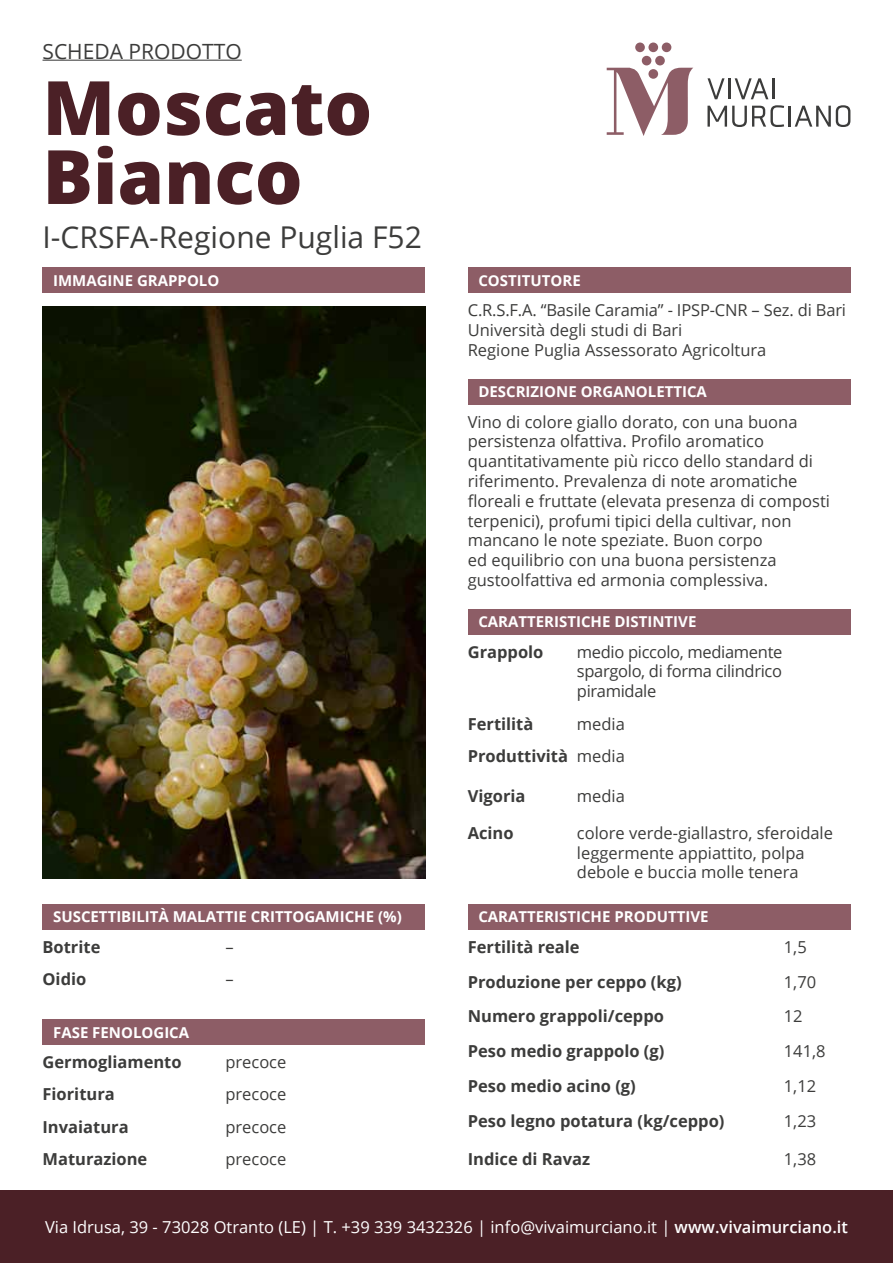
<style>
.page{position:relative;width:893px;height:1263px;background:#fff}
.page>*{position:absolute;margin:0;border:0;box-sizing:border-box;transform-origin:0 0}
.t1{font:800 75px/69px "Open Sans";color:#4b2026}
.t2{font:30px "Open Sans";color:#3c3c3b}
.t3{font:21px "Open Sans";color:#3c3c3b}
.t4{font:16.5px/19.8px "Open Sans";color:#3c3c3b}
.t5{font:700 16.5px/32.4px "Open Sans";color:#3c3c3b;text-align:right}
.t6{font:16.5px "Open Sans";color:#fff}
.t7{font:700 15px "Open Sans";color:#fff}
.s1{font-weight:400}
.s2{font-weight:600}
</style>
<div class="page">
<div style="left:0;top:1191px;width:893px;height:72px;background:#4b2026"></div>
<svg style="left:607px;top:67px;width:86px;height:69px"></svg>
<div style="left:648px;top:69px;width:10px;height:10px;background:#8d5d66;border-radius:50%"></div>
<div style="left:655px;top:56px;width:10px;height:9px;background:#8d5d66;border-radius:50%"></div>
<div style="left:642px;top:56px;width:9px;height:9px;background:#8d5d66;border-radius:50%"></div>
<div style="left:648px;top:43px;width:10px;height:9px;background:#8d5d66;border-radius:50%"></div>
<div style="left:662px;top:43px;width:9px;height:9px;background:#8d5d66;border-radius:50%"></div>
<div style="left:635px;top:43px;width:10px;height:9px;background:#8d5d66;border-radius:50%"></div>
<svg style="left:707px;top:105px;width:77px;height:22px"></svg>
<hr style="left:788px;top:106px;width:3px;height:21px;background:#3c3c3b">
<svg style="left:795px;top:105px;width:55px;height:22px"></svg>
<svg style="left:707px;top:78px;width:18px;height:21px"></svg>
<hr style="left:728px;top:78px;width:3px;height:21px;background:#3c3c3b">
<svg style="left:735px;top:78px;width:33px;height:21px"></svg>
<hr style="left:772px;top:78px;width:3px;height:21px;background:#3c3c3b">
<hr style="left:43px;top:60px;width:199px;height:1px;background:#3c3c3b">
<div style="left:468px;top:267px;width:382px;height:26px;background:#8d5d66"></div>
<div style="left:468px;top:379px;width:382px;height:25px;background:#8d5d66"></div>
<div style="left:468px;top:904px;width:382px;height:25px;background:#8d5d66"></div>
<div style="left:468px;top:609px;width:382px;height:25px;background:#8d5d66"></div>
<div style="left:43px;top:267px;width:382px;height:26px;background:#8d5d66"></div>
<img style="left:43px;top:307px;width:382px;height:571px">
<div style="left:43px;top:904px;width:382px;height:25px;background:#8d5d66"></div>
<div style="left:43px;top:1019px;width:382px;height:26px;background:#8d5d66"></div>
<p class="t3" style="left:43px;top:37px;width:201px">SCHEDA PRODOTTO</p>
<h1 class="t1" style="left:43px;top:69px;width:331px">Moscato<br>Bianco</h1>
<h2 class="t2" style="left:43px;top:216px;width:381px">I-CRSFA-Regione Puglia F52</h2>
<p class="t7" style="left:53px;top:270px;width:168px">IMMAGINE GRAPPOLO</p>
<p class="t7" style="left:53px;top:906px;width:350px">SUSCETTIBILITÀ MALATTIE CRITTOGAMICHE (%)</p>
<p class="t5" style="left:43px;top:930px;width:59px">Botrite</p>
<p class="t4" style="left:225px;top:936px;width:10px">–</p>
<p class="t5" style="left:43px;top:962px;width:45px">Oidio</p>
<p class="t4" style="left:225px;top:969px;width:10px">–</p>
<p class="t7" style="left:53px;top:1022px;width:138px">FASE FENOLOGICA</p>
<p class="t5" style="left:43px;top:1045px;width:141px">Germogliamento</p>
<p class="t4" style="left:225px;top:1052px;width:63px">precoce</p>
<p class="t5" style="left:43px;top:1078px;width:74px">Fioritura</p>
<p class="t4" style="left:225px;top:1084px;width:63px">precoce</p>
<p class="t5" style="left:43px;top:1110px;width:88px">Invaiatura</p>
<p class="t4" style="left:225px;top:1116px;width:63px">precoce</p>
<p class="t5" style="left:43px;top:1143px;width:106px">Maturazione</p>
<p class="t4" style="left:225px;top:1149px;width:63px">precoce</p>
<p class="t7" style="left:478px;top:270px;width:104px">COSTITUTORE</p>
<p class="t4" style="left:468px;top:300px;width:380px">C.R.S.F.A. “Basile Caramia” - IPSP-CNR – Sez. di Bari<br>Università degli studi di Bari<br>Regione Puglia Assessorato Agricoltura</p>
<p class="t7" style="left:478px;top:381px;width:230px">DESCRIZIONE ORGANOLETTICA</p>
<p class="t4" style="left:468px;top:411px;width:364px">Vino di colore giallo dorato, con una buona persistenza olfattiva. Profilo aromatico quantitativamente più ricco dello standard di riferimento. Prevalenza di note aromatiche floreali e fruttate (elevata presenza di composti terpenici), profumi tipici della cultivar, non mancano le note speziate. Buon corpo<br>ed equilibrio con una buona persistenza gustoolfattiva ed armonia complessiva.</p>
<p class="t7" style="left:478px;top:611px;width:220px">CARATTERISTICHE DISTINTIVE</p>
<p class="t5" style="left:468px;top:635px;width:77px">Grappolo</p>
<p class="t4" style="left:577px;top:641px;width:207px;text-align:justify">medio piccolo, mediamente spargolo, di forma cilindrico piramidale</p>
<p class="t5" style="left:468px;top:707px;width:67px">Fertilità</p>
<p class="t5" style="left:468px;top:707px;width:159px"><span class="s1">media<br></span>Produttività <span class="s1">media</span></p>
<p class="t5" style="left:468px;top:779px;width:59px">Vigoria</p>
<p class="t4" style="left:577px;top:785px;width:50px">media</p>
<p class="t5" style="left:468px;top:816px;width:47px">Acino</p>
<p class="t4" style="left:577px;top:822px;width:258px">colore verde-giallastro, sferoidale leggermente appiattito, polpa debole e buccia molle tenera</p>
<p class="t7" style="left:478px;top:906px;width:232px">CARATTERISTICHE PRODUTTIVE</p>
<p class="t5" style="left:468px;top:930px;width:113px">Fertilità reale</p>
<p class="t4" style="left:784px;top:936px;width:24px">1,5</p>
<p class="t5" style="left:468px;top:965px;width:215px">Produzione per ceppo (kg)</p>
<p class="t4" style="left:784px;top:971px;width:34px">1,70</p>
<p class="t5" style="left:468px;top:1000px;width:198px">Numero grappoli/ceppo</p>
<p class="t4" style="left:784px;top:1006px;width:20px">12</p>
<p class="t5" style="left:468px;top:1035px;width:198px">Peso medio grappolo (g)</p>
<p class="t4" style="left:784px;top:1041px;width:43px">141,8</p>
<p class="t5" style="left:468px;top:1069px;width:170px">Peso medio acino (g)</p>
<p class="t4" style="left:784px;top:1076px;width:34px">1,12</p>
<p class="t5" style="left:468px;top:1104px;width:258px">Peso legno potatura (kg/ceppo)</p>
<p class="t4" style="left:784px;top:1110px;width:34px">1,23</p>
<p class="t5" style="left:468px;top:1143px;width:124px">Indice di Ravaz</p>
<p class="t4" style="left:784px;top:1149px;width:34px">1,38</p>
<p class="t6" style="left:45px;top:1216px;width:804px">Via Idrusa, 39 - 73028 Otranto (LE) | T. +39 339 3432326 | info@vivaimurciano.it | <span class="s2">www.vivaimurciano.it</span></p>
</div>
